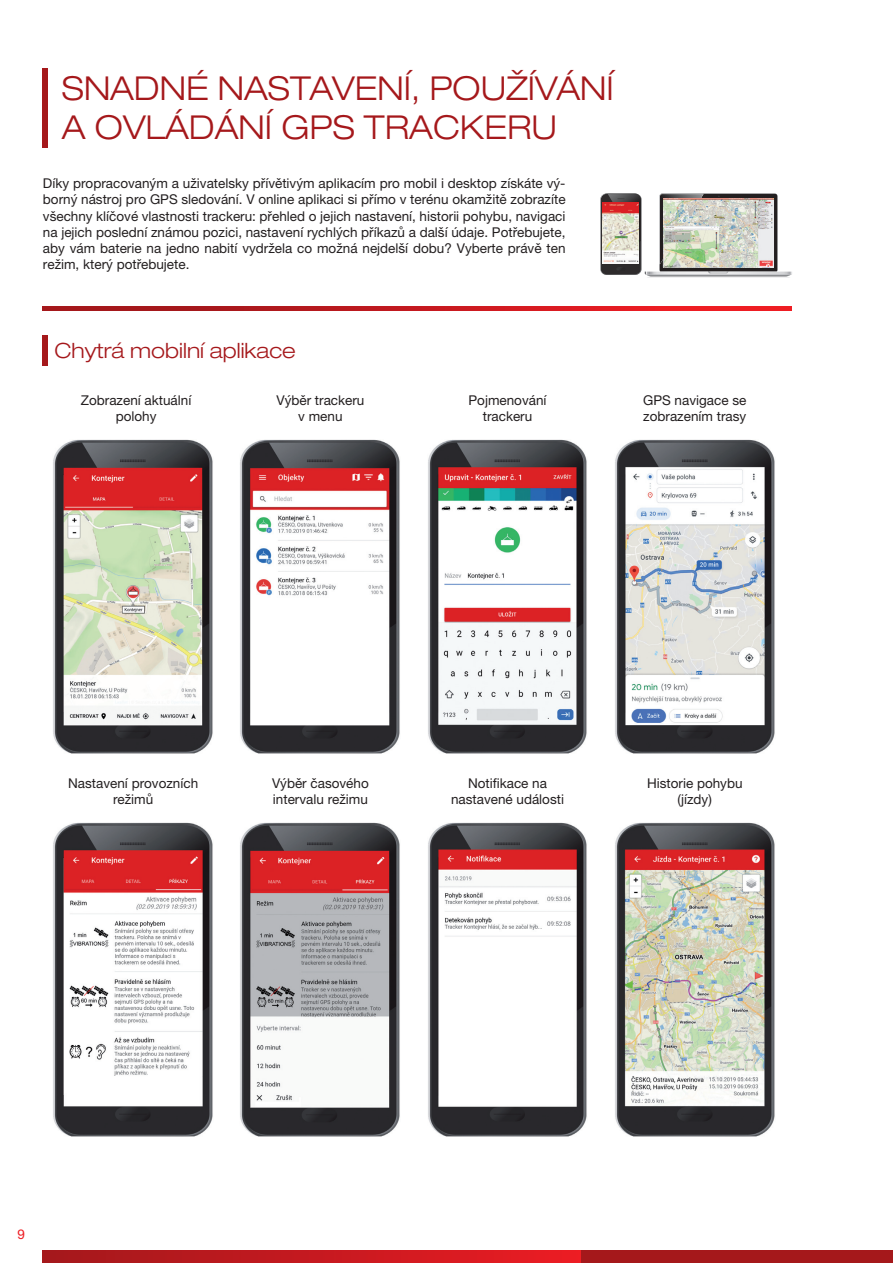
<style>
.page{position:relative;width:893px;height:1263px;background:#fff}
.page>*{position:absolute;margin:0;border:0;box-sizing:border-box;transform-origin:0 0}
.t1{font:300 expanded 33px/39.6px "Helvetica Neue LT Pro";color:#a5181b}
.t2{font:300 expanded 21px "Helvetica Neue LT Pro";color:#a5181b}
.t3{font:13.5px/16.2px "Helvetica Neue LT Pro";color:#231f20;text-align:center}
.t4{font:13.5px "Helvetica Neue LT Pro";color:#ee1d23}
</style>
<div class="page">
<div style="left:577px;top:1250px;width:316px;height:13px;background:#a5181b"></div>
<svg style="left:43px;top:1250px;width:537px;height:13px;background:#c6191f"></svg>
<div style="left:43px;top:68px;width:5px;height:80px;background:#a5181b"></div>
<div style="left:43px;top:335px;width:5px;height:31px;background:#a5181b"></div>
<svg style="left:43px;top:306px;width:748px;height:4px;background:#c61a1f"></svg>
<img style="left:647px;top:276px;width:143px;height:2px">
<svg style="left:600px;top:193px;width:192px;height:83px"></svg>
<img style="left:603px;top:202px;width:36px;height:62px">
<img style="left:53px;top:440px;width:160px;height:314px">
<img style="left:53px;top:823px;width:160px;height:313px">
<img style="left:240px;top:440px;width:160px;height:314px">
<img style="left:240px;top:823px;width:160px;height:313px">
<img style="left:615px;top:440px;width:160px;height:314px">
<img style="left:615px;top:823px;width:160px;height:313px">
<img style="left:428px;top:440px;width:159px;height:314px">
<img style="left:428px;top:823px;width:159px;height:313px">
<h1 class="t1" style="left:62px;top:68px;width:553px">SNADNÉ NASTAVENÍ, POUŽÍVÁNÍ<br>A OVLÁDÁNÍ GPS TRACKERU</h1>
<p class="t3" style="left:43px;top:175px;width:524px;text-align:justify">Díky propracovaným a uživatelsky přívětivým aplikacím pro mobil i desktop získáte vý&shy;borný nástroj pro GPS sledování. V online aplikaci si přímo v terénu okamžitě zobrazíte všechny klíčové vlastnosti trackeru: přehled o jejich nastavení, historii pohybu, navigaci na jejich poslední známou pozici, nastavení rychlých příkazů a další údaje. Potřebujete, aby vám baterie na jedno nabití vydržela co možná nejdelší dobu? Vyberte právě ten režim, který potřebujete.</p>
<h2 class="t2" style="left:54px;top:338px;width:243px">Chytrá mobilní aplikace</h2>
<p class="t3" style="left:81px;top:392px;width:112px">Zobrazení aktuální polohy</p>
<p class="t3" style="left:276px;top:392px;width:90px">Výběr trackeru v menu</p>
<p class="t3" style="left:468px;top:392px;width:80px">Pojmenování trackeru</p>
<p class="t3" style="left:643px;top:392px;width:105px;text-align:left">GPS navigace se zobrazením trasy</p>
<p class="t3" style="left:68px;top:775px;width:131px">Nastavení provozních režimů</p>
<p class="t3" style="left:272px;top:775px;width:98px;text-align:left">Výběr časového intervalu režimu</p>
<p class="t3" style="left:451px;top:775px;width:115px">Notifikace na nastavené události</p>
<p class="t3" style="left:647px;top:775px;width:97px">Historie pohybu (jízdy)</p>
<p class="t4" style="left:18px;top:1226px;width:9px">9</p>
</div>
